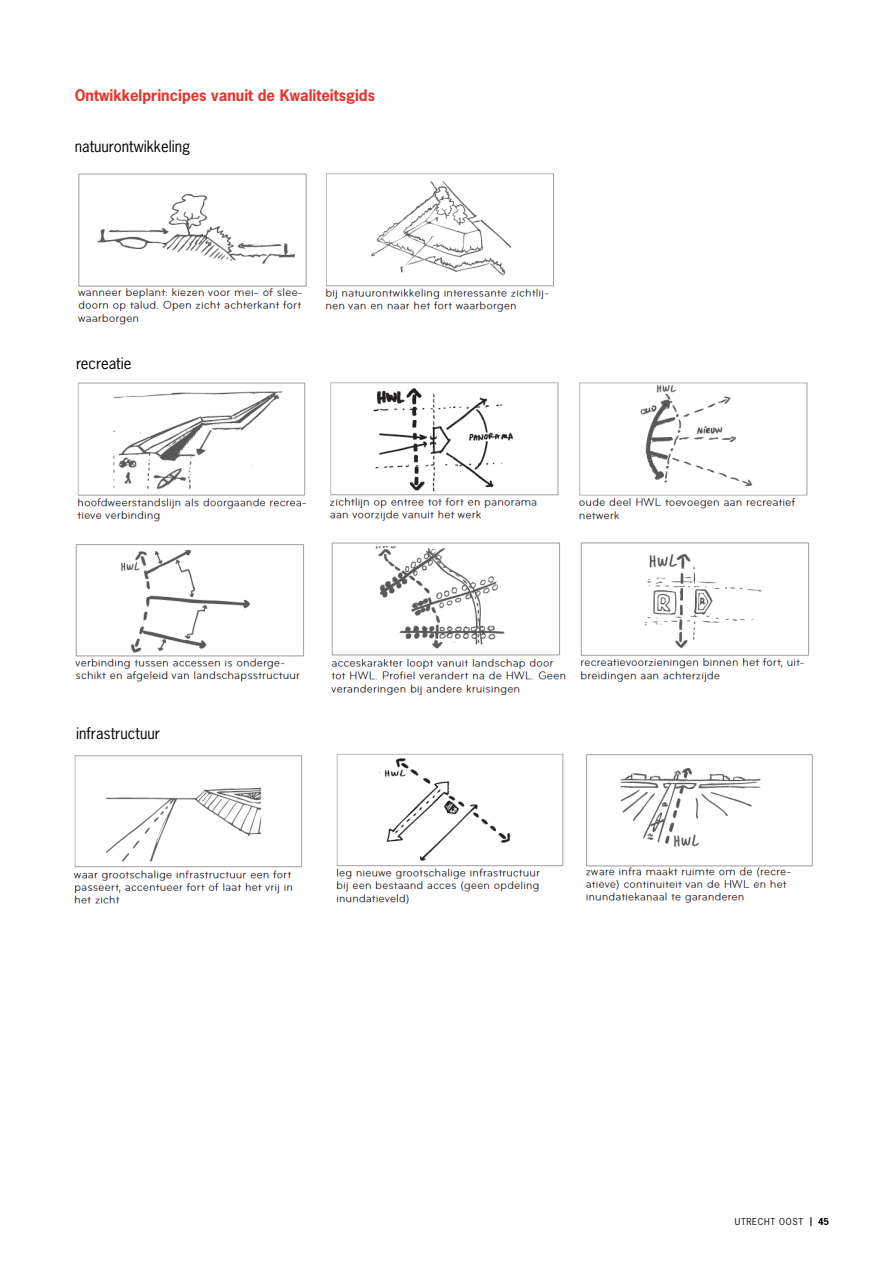
<style>
.page{position:relative;width:893px;height:1263px;background:#fff}
.page>*{position:absolute;margin:0;border:0;box-sizing:border-box;transform-origin:0 0}
.t1{font:15px "News Gothic Std";color:#000}
.t2{font:700 15px "News Gothic Std";color:#e5352c}
.t3{font:9px "News Gothic Std";letter-spacing:.075em;color:#000}
.s1{font-weight:700}
</style>
<div class="page">
<img style="left:78px;top:173px;width:229px;height:152px">
<img style="left:77px;top:382px;width:230px;height:140px">
<img style="left:75px;top:544px;width:229px;height:138px">
<img style="left:73px;top:755px;width:230px;height:149px">
<img style="left:336px;top:753px;width:228px;height:151px">
<img style="left:585px;top:754px;width:228px;height:149px">
<img style="left:331px;top:542px;width:235px;height:153px">
<img style="left:580px;top:542px;width:229px;height:140px">
<img style="left:326px;top:173px;width:228px;height:139px">
<img style="left:329px;top:382px;width:230px;height:139px">
<img style="left:579px;top:382px;width:229px;height:138px">
<p class="t2" style="left:75px;top:85px;width:302px">Ontwikkelprincipes vanuit de Kwaliteitsgids</p>
<p class="t1" style="left:75px;top:137px;width:117px">natuurontwikkeling</p>
<p class="t1" style="left:76px;top:354px;width:57px">recreatie</p>
<p class="t1" style="left:76px;top:723px;width:85px">infrastructuur</p>
<p class="t3" style="left:735px;top:1215px;width:96px">UTRECHT OOST <span class="s1">| 45</span></p>
</div>
